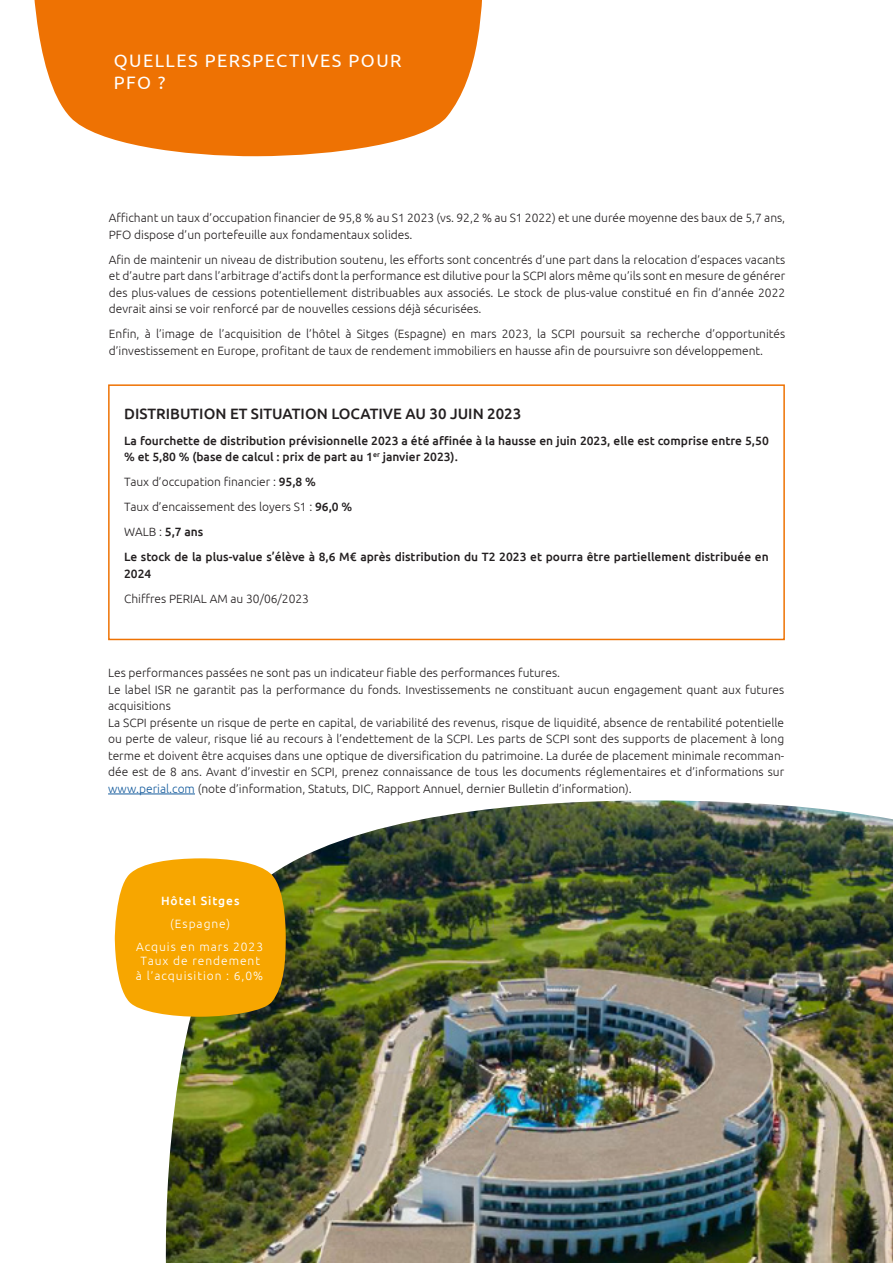
<style>
.page{position:relative;width:893px;height:1263px;background:#fff}
.page>*{position:absolute;margin:0;border:0;box-sizing:border-box;transform-origin:0 0}
.t1{font:18px "Ubuntu";letter-spacing:.08em;color:#fff}
.t2{font:500 15px "Ubuntu";color:#231f20}
.t3{font:300 12px/16.5px "Ubuntu";color:#231f20}
.t4{font:500 12px/16.5px "Ubuntu";color:#231f20}
.t5{font:300 12px/14.4px "Ubuntu";letter-spacing:.08em;color:#fff;text-align:center}
.t6{font:500 12px "Ubuntu";letter-spacing:.08em;color:#fff}
.s1{font-weight:500}
.s2{font-weight:300}
.s3{color:#175d9e}
</style>
<div class="page">
<svg style="left:34px;top:0;width:448px;height:157px;background:#f08525"></svg>
<div style="left:108px;top:384px;width:677px;height:256px;border:2px solid #ee7203"></div>
<img style="left:165px;top:800px;width:728px;height:463px">
<svg style="left:114px;top:858px;width:173px;height:159px;background:#eea815"></svg>
<hr style="left:108px;top:794px;width:87px;height:1px;background:#175d9e">
<p class="t1" style="left:114px;top:50px;width:289px">QUELLES PERSPECTIVES POUR</p>
<p class="t1" style="left:114px;top:72px;width:53px">PFO ?</p>
<p class="t3" style="left:109px;top:210px;width:678px">Affichant un taux d’occupation financier de 95,8 % au S1 2023 (vs. 92,2 % au S1 2022) et une durée moyenne des baux de 5,7 ans,<br>PFO dispose d’un portefeuille aux fondamentaux solides.</p>
<p class="t3" style="left:109px;top:251px;width:678px;text-align:justify">Afin de maintenir un niveau de distribution soutenu, les efforts sont concentrés d’une part dans la relocation d’espaces vacants et d’autre part dans l’arbitrage d’actifs dont la performance est dilutive pour la SCPI alors même qu’ils sont en mesure de générer des plus-values de cessions potentiellement distribuables aux associés. Le stock de plus-value constitué en fin d’année 2022 devrait ainsi se voir renforcé par de nouvelles cessions déjà sécurisées.</p>
<p class="t3" style="left:109px;top:326px;width:678px">Enfin, à l’image de l’acquisition de l’hôtel à Sitges (Espagne) en mars 2023, la SCPI poursuit sa recherche d’opportunités d’investissement en Europe, profitant de taux de rendement immobiliers en hausse afin de poursuivre son développement.</p>
<p class="t2" style="left:124px;top:405px;width:399px">DISTRIBUTION ET SITUATION LOCATIVE AU 30 JUIN 2023</p>
<p class="t4" style="left:124px;top:431px;width:646px">La fourchette de distribution prévisionnelle 2023 a été affinée à la hausse en juin 2023, elle est comprise entre 5,50 % et 5,80 % (base de calcul : prix de part au 1<sup>er</sup> janvier 2023).</p>
<p class="t3" style="left:124px;top:473px;width:193px">Taux d’occupation financier : <span class="s1">95,8 %</span></p>
<p class="t3" style="left:124px;top:498px;width:230px">Taux d’encaissement des loyers S1 : <span class="s1">96,0 %</span></p>
<p class="t4" style="left:124px;top:523px;width:81px"><span class="s2">WALB :</span> 5,7 ans</p>
<p class="t4" style="left:124px;top:548px;width:646px">Le stock de la plus-value s’élève à 8,6 M€ après distribution du T2 2023 et pourra être partiellement distribuée en<br>2024</p>
<p class="t3" style="left:124px;top:590px;width:186px">Chiffres PERIAL AM au 30/06/2023</p>
<p class="t3" style="left:108px;top:664px;width:453px">Les performances passées ne sont pas un indicateur fiable des performances futures.</p>
<p class="t3" style="left:108px;top:681px;width:678px">Le label ISR ne garantit pas la performance du fonds. Investissements ne constituant aucun engagement quant aux futures acquisitions</p>
<p class="t3" style="left:108px;top:714px;width:678px;text-align:justify">La SCPI présente un risque de perte en capital, de variabilité des revenus, risque de liquidité, absence de rentabilité potentielle ou perte de valeur, risque lié au recours à l’endettement de la SCPI. Les parts de SCPI sont des supports de placement à long terme et doivent être acquises dans une optique de diversification du patrimoine. La durée de placement minimale recomman&shy;dée est de 8 ans. Avant d’investir en SCPI, prenez connaissance de tous les documents réglementaires et d’informations sur <span class="s3">www.perial.com</span> (note d’information, Statuts, DIC, Rapport Annuel, dernier Bulletin d’information).</p>
<p class="t6" style="left:161px;top:893px;width:80px">Hôtel Sitges</p>
<p class="t5" style="left:170px;top:916px;width:62px">(Espagne)</p>
<p class="t5" style="left:136px;top:939px;width:129px">Acquis en mars 2023<br>Taux de rendement à l’acquisition : 6,0%</p>
</div>
